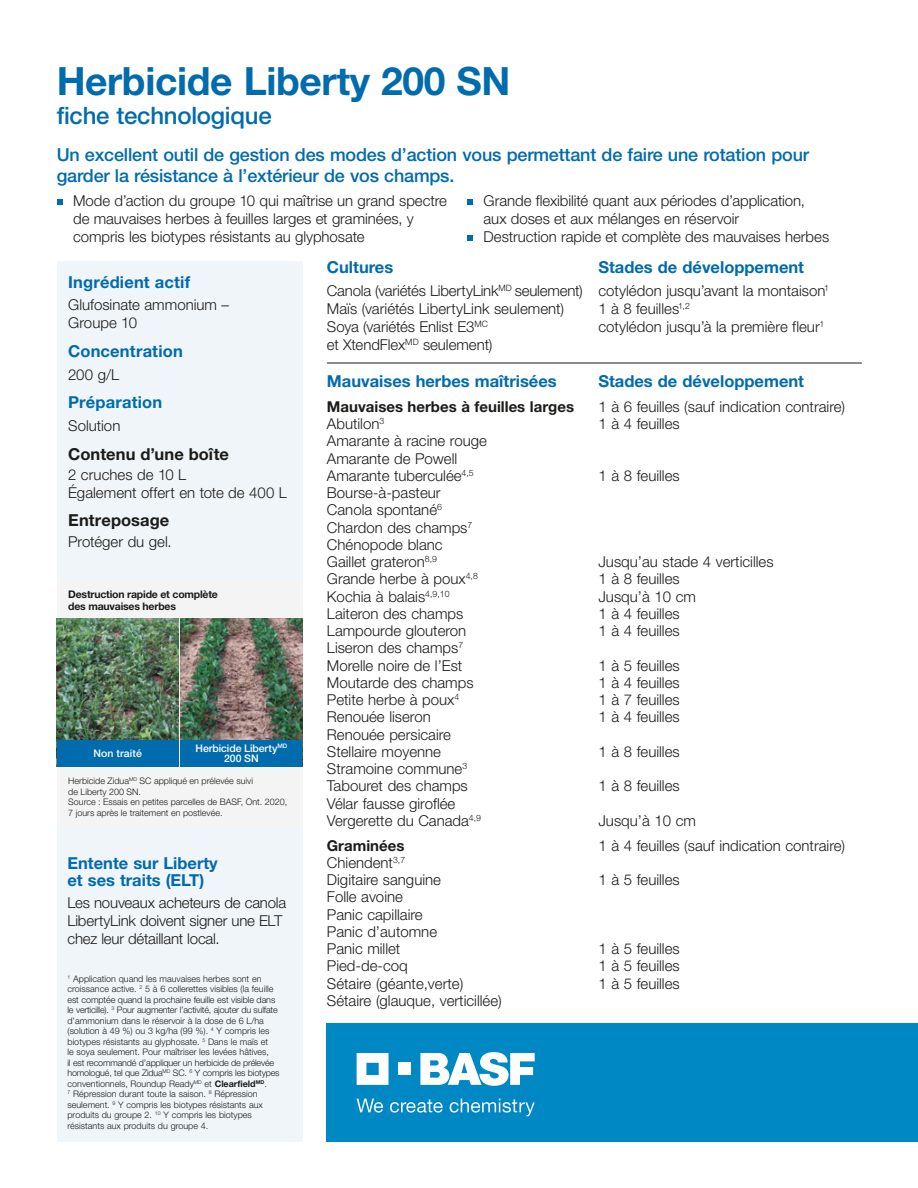
<style>
.page{position:relative;width:918px;height:1188px;background:#fff}
.page>*{position:absolute;margin:0;border:0;box-sizing:border-box;transform-origin:0 0}
.t1{font:700 39px "Helvetica Neue LT Std";letter-spacing:-.01em;color:#006bad}
.t2{font:500 24px "Helvetica Neue LT Std";letter-spacing:-.01em;color:#006bad}
.t3{font:500 18px/21px "Helvetica Neue LT Std";letter-spacing:-.01em;color:#006bad}
.t4{font:700 16.5px/16.5px "Helvetica Neue LT Std";color:#006bad}
.t5{font:700 16.5px "Helvetica Neue LT Std";letter-spacing:.005em;color:#1b1b1a}
.t6{font:300 15px/17.2px "Helvetica Neue LT Std";color:#1b1b1a}
.t7{font:700 15px "Helvetica Neue LT Std";color:#1b1b1a}
.t8{font:700 10.5px/12px "Helvetica Neue LT Std";letter-spacing:-.02em;color:#1b1b1a}
.t9{font:500 10.5px/10.5px "Helvetica Neue LT Std";letter-spacing:-.005em;color:#fff;text-align:center}
.t10{font:300 9px/10.5px "Helvetica Neue LT Std";color:#1b1b1a}
.s1{font-weight:700}
</style>
<div class="page">
<div style="left:57px;top:261px;width:245px;height:881px;background:#f0f5f9"></div>
<svg style="left:57px;top:199px;width:5px;height:5px"></svg>
<svg style="left:467px;top:199px;width:6px;height:5px"></svg>
<svg style="left:467px;top:235px;width:6px;height:5px"></svg>
<hr style="left:327px;top:363px;width:535px;height:1px;background:#1b1b1a">
<div style="left:57px;top:580px;width:245px;height:247px;background:#f4f4f4"></div>
<img style="left:57px;top:618px;width:245px;height:122px">
<div style="left:57px;top:740px;width:122px;height:27px;background:#006bad"></div>
<div style="left:180px;top:740px;width:122px;height:27px;background:#006bad"></div>
<div style="left:327px;top:1023px;width:591px;height:119px;background:#0088c5"></div>
<svg style="left:357px;top:1053px;width:32px;height:32px"></svg>
<div style="left:398px;top:1063px;width:13px;height:12px;background:#fff"></div>
<svg style="left:420px;top:1052px;width:115px;height:34px"></svg>
<svg style="left:357px;top:1099px;width:26px;height:14px"></svg>
<svg style="left:390px;top:1099px;width:53px;height:14px"></svg>
<svg style="left:450px;top:1099px;width:85px;height:17px"></svg>
<h1 class="t1" style="left:57px;top:57px;width:455px">Herbicide Liberty 200 SN</h1>
<h2 class="t2" style="left:57px;top:101px;width:217px">fiche technologique</h2>
<p class="t3" style="left:57px;top:144px;width:754px">Un excellent outil de gestion des modes d’action vous permettant de faire une rotation pour garder la résistance à l’extérieur de vos champs.</p>
<p class="t6" style="left:73px;top:192px;width:375px;line-height:18px">Mode d’action du groupe 10 qui maîtrise un grand spectre de mauvaises herbes à feuilles larges et graminées, y compris les biotypes résistants au glyphosate</p>
<p class="t6" style="left:484px;top:192px;width:347px;line-height:18px">Grande flexibilité quant aux périodes d’application, aux doses et aux mélanges en réservoir<br>Destruction rapide et complète des mauvaises herbes</p>
<p class="t4" style="left:327px;top:259px;width:68px">Cultures</p>
<p class="t4" style="left:598px;top:259px;width:207px">Stades de développement</p>
<p class="t6" style="left:327px;top:281px;width:504px;line-height:18px">Canola (variétés LibertyLink<sup>MD</sup> seulement) cotylédon jusqu’avant la montaison<sup>1<br></sup>Maïs (variétés LibertyLink seulement)</p>
<p class="t4" style="left:68px;top:274px;width:124px">Ingrédient actif</p>
<p class="t6" style="left:68px;top:296px;width:162px;line-height:18px">Glufosinate ammonium –<br>Groupe 10</p>
<p class="t4" style="left:68px;top:343px;width:116px">Concentration</p>
<p class="t6" style="left:68px;top:365px;width:53px">200 g/L</p>
<p class="t4" style="left:68px;top:394px;width:96px">Préparation</p>
<p class="t6" style="left:68px;top:416px;width:54px">Solution</p>
<p class="t5" style="left:68px;top:443px;width:162px">Contenu d’une boîte</p>
<p class="t6" style="left:68px;top:465px;width:220px;line-height:18px">2 cruches de 10 L<br>Également offert en tote de 400 L</p>
<p class="t5" style="left:68px;top:510px;width:103px">Entreposage</p>
<p class="t6" style="left:68px;top:532px;width:105px">Protéger du gel.</p>
<p class="t6" style="left:598px;top:299px;width:93px">1 à 8 feuilles<sup>1,2</sup></p>
<p class="t6" style="left:327px;top:317px;width:162px">Soya (variétés Enlist E3<sup>MC</sup></p>
<p class="t6" style="left:598px;top:317px;width:228px">cotylédon jusqu’à la première fleur<sup>1</sup></p>
<p class="t6" style="left:327px;top:335px;width:167px">et XtendFlex<sup>MD</sup> seulement)</p>
<p class="t4" style="left:327px;top:373px;width:231px">Mauvaises herbes maîtrisées</p>
<p class="t4" style="left:598px;top:373px;width:207px">Stades de développement</p>
<p class="t7" style="left:327px;top:397px;width:249px">Mauvaises herbes à feuilles larges</p>
<p class="t6" style="left:598px;top:398px;width:248px">1 à 6 feuilles (sauf indication contraire)</p>
<p class="t6" style="left:327px;top:415px;width:59px">Abutilon<sup>3</sup></p>
<p class="t6" style="left:598px;top:415px;width:83px">1 à 4 feuilles</p>
<p class="t6" style="left:327px;top:432px;width:161px">Amarante à racine rouge<br>Amarante de Powell<br>Amarante tuberculée<sup>4,5</sup></p>
<p class="t6" style="left:598px;top:467px;width:83px">1 à 8 feuilles</p>
<p class="t6" style="left:327px;top:484px;width:147px">Bourse-à-pasteur<br>Canola spontané<sup>6<br></sup>Chardon des champs<sup>7<br></sup>Chénopode blanc<br>Gaillet grateron<sup>8,9</sup></p>
<p class="t6" style="left:598px;top:553px;width:177px">Jusqu’au stade 4 verticilles</p>
<p class="t8" style="left:68px;top:588px;width:151px">Destruction rapide et complète des mauvaises herbes</p>
<p class="t9" style="left:93px;top:748px;width:50px">Non traité</p>
<p class="t9" style="left:196px;top:743px;width:93px">Herbicide Liberty<sup>MD<br></sup>200 SN</p>
<p class="t10" style="left:68px;top:776px;width:221px">Herbicide Zidua<sup>MD</sup> SC appliqué en prélevée suivi<br>de Liberty 200 SN.<br>Source : Essais en petites parcelles de BASF, Ont. 2020, 7 jours après le traitement en postlevée.</p>
<p class="t4" style="left:68px;top:855px;width:152px">Entente sur Liberty et ses traits (ELT)</p>
<p class="t6" style="left:68px;top:893px;width:220px;line-height:18px">Les nouveaux acheteurs de canola<br>LibertyLink doivent signer une ELT chez leur détaillant local.</p>
<p class="t10" style="left:67px;top:973px;width:214px"><sup>1</sup> Application quand les mauvaises herbes sont en croissance active. <sup>2</sup> 5 à 6 collerettes visibles (la feuille est comptée quand la prochaine feuille est visible dans le verticille). <sup>3</sup> Pour augmenter l’activité, ajouter du sulfate d’ammonium dans le réservoir à la dose de 6 L/ha (solution à 49 %) ou 3 kg/ha (99 %). <sup>4</sup> Y compris les biotypes résistants au glyphosate. <sup>5</sup> Dans le maïs et<br>le soya seulement. Pour maîtriser les levées hâtives,<br>il est recommandé d’appliquer un herbicide de prélevée homologué, tel que Zidua<sup>MD</sup> SC. <sup>6</sup> Y compris les biotypes conventionnels, Roundup Ready<sup>MD</sup> et <span class="s1">Clearfield</span><sup>MD</sup>.<br><sup>7</sup> Répression durant toute la saison. <sup>8</sup> Répression seulement. <sup>9</sup> Y compris les biotypes résistants aux produits du groupe 2. <sup>10</sup> Y compris les biotypes résistants aux produits du groupe 4.</p>
<p class="t6" style="left:327px;top:570px;width:152px">Grande herbe à poux<sup>4,8</sup></p>
<p class="t6" style="left:598px;top:570px;width:83px">1 à 8 feuilles</p>
<p class="t6" style="left:327px;top:587px;width:124px">Kochia à balais<sup>4,9,10</sup></p>
<p class="t6" style="left:598px;top:587px;width:99px">Jusqu’à 10 cm</p>
<p class="t6" style="left:327px;top:605px;width:138px">Laiteron des champs</p>
<p class="t6" style="left:598px;top:605px;width:83px">1 à 4 feuilles</p>
<p class="t6" style="left:327px;top:622px;width:141px">Lampourde glouteron</p>
<p class="t6" style="left:598px;top:622px;width:83px">1 à 4 feuilles</p>
<p class="t6" style="left:327px;top:639px;width:138px">Liseron des champs<sup>7<br></sup>Morelle noire de l’Est</p>
<p class="t6" style="left:598px;top:656px;width:83px">1 à 5 feuilles</p>
<p class="t6" style="left:327px;top:674px;width:148px">Moutarde des champs</p>
<p class="t6" style="left:598px;top:674px;width:83px">1 à 4 feuilles</p>
<p class="t6" style="left:327px;top:691px;width:134px">Petite herbe à poux<sup>4</sup></p>
<p class="t6" style="left:598px;top:691px;width:83px">1 à 7 feuilles</p>
<p class="t6" style="left:327px;top:708px;width:105px">Renouée liseron</p>
<p class="t6" style="left:598px;top:708px;width:83px">1 à 4 feuilles</p>
<p class="t6" style="left:327px;top:725px;width:126px">Renouée persicaire<br>Stellaire moyenne</p>
<p class="t6" style="left:598px;top:743px;width:83px">1 à 8 feuilles</p>
<p class="t6" style="left:327px;top:760px;width:142px">Stramoine commune<sup>3<br></sup>Tabouret des champs</p>
<p class="t6" style="left:327px;top:794px;width:156px">Vélar fausse giroflée<br>Vergerette du Canada<sup>4,9</sup></p>
<p class="t6" style="left:598px;top:777px;width:83px">1 à 8 feuilles</p>
<p class="t6" style="left:598px;top:812px;width:99px">Jusqu’à 10 cm</p>
<p class="t7" style="left:327px;top:836px;width:79px">Graminées</p>
<p class="t6" style="left:598px;top:836px;width:248px">1 à 4 feuilles (sauf indication contraire)</p>
<p class="t6" style="left:327px;top:854px;width:116px">Chiendent<sup>3,7<br></sup>Digitaire sanguine</p>
<p class="t6" style="left:598px;top:871px;width:83px">1 à 5 feuilles</p>
<p class="t6" style="left:327px;top:888px;width:112px">Folle avoine<br>Panic capillaire<br>Panic d’automne<br>Panic millet</p>
<p class="t6" style="left:598px;top:940px;width:83px">1 à 5 feuilles</p>
<p class="t6" style="left:327px;top:957px;width:82px">Pied-de-coq</p>
<p class="t6" style="left:598px;top:957px;width:83px">1 à 5 feuilles</p>
<p class="t6" style="left:327px;top:974px;width:138px">Sétaire (géante,verte)</p>
<p class="t6" style="left:598px;top:974px;width:83px">1 à 5 feuilles</p>
<p class="t6" style="left:327px;top:992px;width:176px">Sétaire (glauque, verticillée)</p>
</div>
